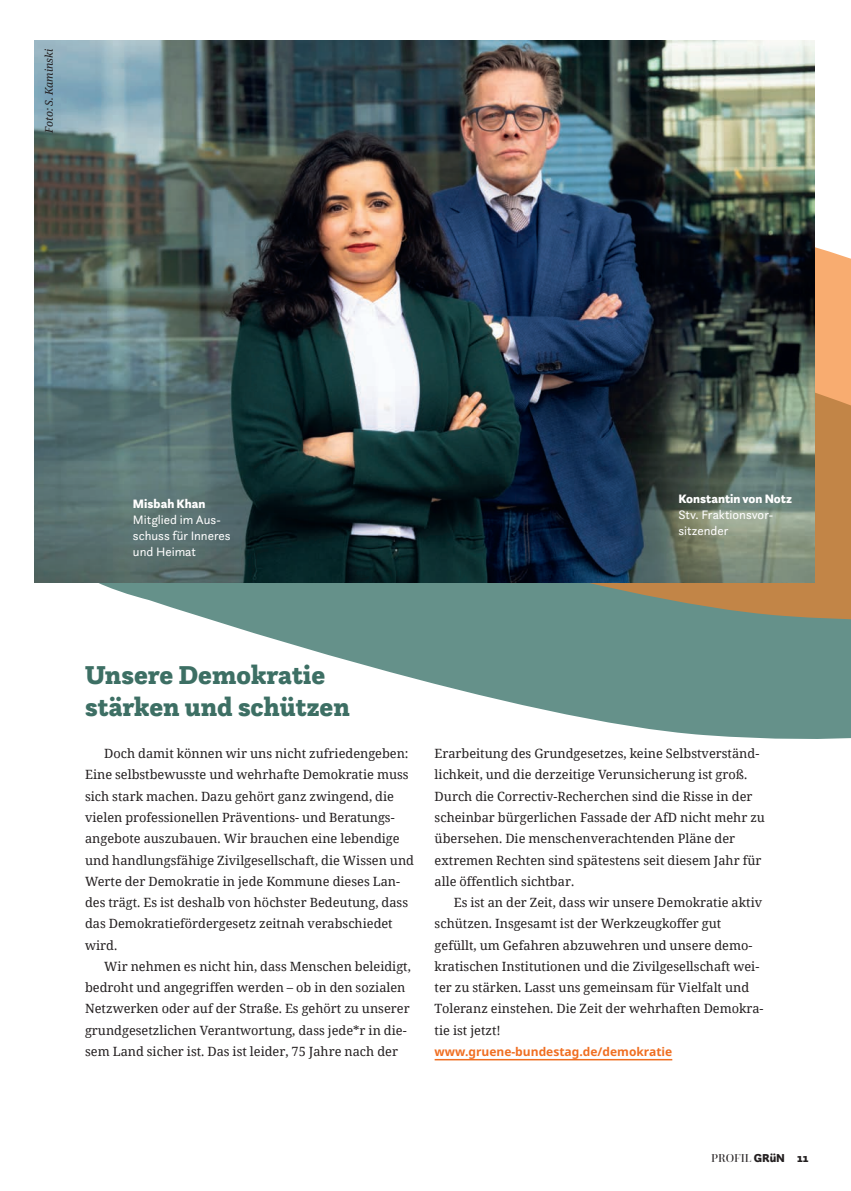
<style>
.page{position:relative;width:851px;height:1191px;background:#fff}
.page>*{position:absolute;margin:0;border:0;box-sizing:border-box;transform-origin:0 0}
.t1{font:900 27px/32px "Questa Slab";color:#3d6f64}
.t2{font:12.75px/21.3px "Noto Serif";color:#231f20}
.t3{font:12.75px/15.9px "Questa Sans";color:#fff}
.t4{font:900 12.75px "Questa Sans";color:#fff}
.t5{font:700 12px "Noto Sans";color:#f06f22}
.t6{font:12px "Questa Grande";color:#231f20}
.t7{font:italic 10.5px "Noto Serif";color:#231f20}
.s1{font-family:"Questa Sans";font-weight:900}
</style>
<div class="page">
<svg style="left:99px;top:583px;width:751px;height:156px;fill:#65918a"></svg>
<svg style="left:130px;top:187px;width:720px;height:448px;background:#8d9680"></svg>
<hr style="left:434px;top:1059px;width:238px;height:1px;background:#f06f22">
<img style="left:34px;top:40px;width:780px;height:543px">
<p class="t7" style="left:42px;top:133px;width:86px;rotate:-90deg">Foto: S. Kaminski</p>
<p class="t4" style="left:133px;top:495px;width:74px">Misbah Khan</p>
<p class="t3" style="left:133px;top:512px;width:99px">Mitglied im Aus&shy;schuss für Inneres und Heimat</p>
<p class="t4" style="left:678px;top:490px;width:115px">Konstantin von Notz</p>
<p class="t3" style="left:678px;top:506px;width:97px">Stv. Fraktionsvor&shy;sitzender</p>
<h1 class="t1" style="left:85px;top:658px;width:266px">Unsere Demokratie stärken und schützen</h1>
<p class="t2" style="left:85px;top:742px;width:330px;text-indent:19px">Doch damit können wir uns nicht zufriedengeben:<br>Eine selbstbewusste und wehrhafte Demokratie muss sich stark machen. Dazu gehört ganz zwingend, die vielen professionellen Präventions- und Beratungs&shy;angebote auszubauen. Wir brauchen eine lebendige und handlungsfähige Zivilgesellschaft, die Wissen und Werte der Demokratie in jede Kommune dieses Lan&shy;des trägt. Es ist deshalb von höchster Bedeutung, dass das Demokratiefördergesetz zeitnah verabschiedet wird.</p>
<p class="t2" style="left:85px;top:955px;width:327px;text-indent:19px">Wir nehmen es nicht hin, dass Menschen beleidigt, bedroht und angegriffen werden – ob in den sozialen Netzwerken oder auf der Straße. Es gehört zu unserer grundgesetzlichen Verantwortung, dass jede*r in die&shy;sem Land sicher ist. Das ist leider, 75 Jahre nach der</p>
<p class="t2" style="left:434px;top:742px;width:332px">Erarbeitung des Grundgesetzes, keine Selbstverständ&shy;lichkeit, und die derzeitige Verunsicherung ist groß.<br>Durch die Correctiv-Recherchen sind die Risse in der scheinbar bürgerlichen Fassade der AfD nicht mehr zu übersehen. Die menschenverachtenden Pläne der extremen Rechten sind spätestens seit diesem Jahr für alle öffentlich sichtbar.</p>
<p class="t2" style="left:434px;top:891px;width:330px;text-indent:19px">Es ist an der Zeit, dass wir unsere Demokratie aktiv schützen. Insgesamt ist der Werkzeugkoffer gut gefüllt, um Gefahren abzuwehren und unsere demo&shy;kratischen Institutionen und die Zivilgesellschaft wei&shy;ter zu stärken. Lasst uns gemeinsam für Vielfalt und Toleranz einstehen. Die Zeit der wehrhaften Demokra&shy;tie ist jetzt!</p>
<p class="t5" style="left:434px;top:1043px;width:239px">www.gruene-bundestag.de/demokratie</p>
<p class="t6" style="left:711px;top:1151px;width:99px">PROFIL <span class="s1">GRüN 11</span></p>
</div>
